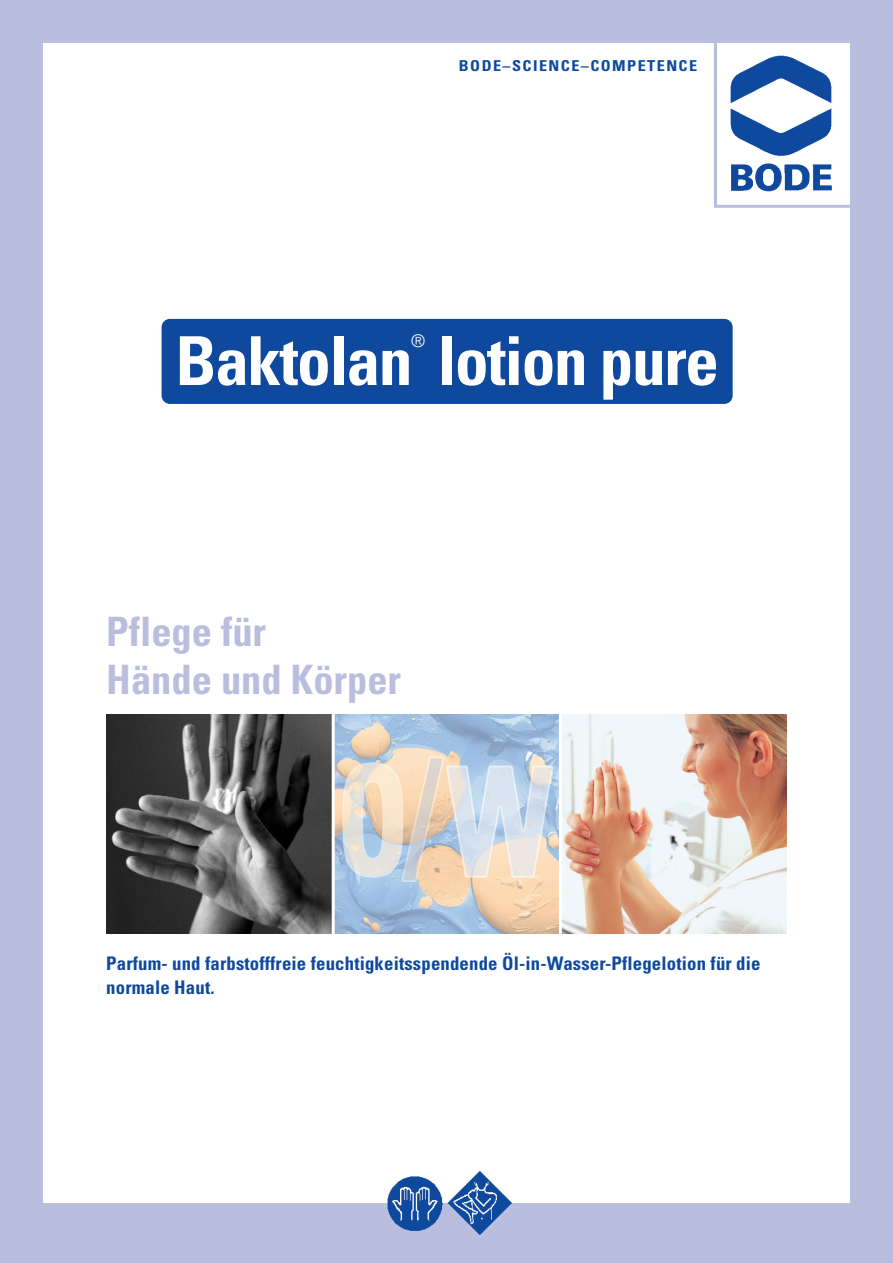
<style>
.page{position:relative;width:893px;height:1263px;background:#fff}
.page>*{position:absolute;margin:0;border:0;box-sizing:border-box;transform-origin:0 0}
.t1{font:700 condensed 67.5px "Univers";letter-spacing:-.02em;color:#fff}
.t2{font:700 condensed 40.5px/48px "Univers";color:#babede}
.t3{font:700 condensed 18.75px/24px "Univers";letter-spacing:.01em;color:#0f499d}
.t4{font:300 17.7px "Helvetica Neue";color:#fff}
.t5{font:700 condensed 15px "Univers";letter-spacing:.09em;color:#0f499d;scale:1.08 1}
</style>
<div class="page">
<div style="left:0;top:0;width:43px;height:1263px;background:#babede"></div>
<div style="left:0;top:1203px;width:892px;height:60px;background:#babede"></div>
<img style="left:730px;top:55px;width:102px;height:137px">
<div style="left:714px;top:39px;width:139px;height:169px;border:3px solid #babede"></div>
<div style="left:162px;top:319px;width:571px;height:85px;background:#0f499d;border-radius:8px"></div>
<img style="left:106px;top:714px;width:226px;height:219px">
<svg style="left:335px;top:714px;width:224px;height:219px;background:#cbced1"></svg>
<svg style="left:562px;top:714px;width:225px;height:219px"></svg>
<div style="left:850px;top:0;width:42px;height:1263px;background:#babede"></div>
<div style="left:0;top:0;width:892px;height:43px;background:#babede"></div>
<img style="left:387px;top:1171px;width:125px;height:64px">
<p class="t5" style="left:459px;top:60px;width:222px">BODE–SCIENCE–COMPETENCE</p>
<p class="t4" style="left:411px;top:334px;width:16px">®</p>
<h1 class="t1" style="left:175px;top:336px;width:545px">Baktolan lotion pure</h1>
<h2 class="t2" style="left:106px;top:611px;width:296px">Pflege für<br>Hände und Körper</h2>
<p class="t3" style="left:106px;top:953px;width:656px">Parfum- und farbstofffreie feuchtigkeitsspendende Öl-in-Wasser-Pflegelotion für die normale Haut.</p>
</div>
